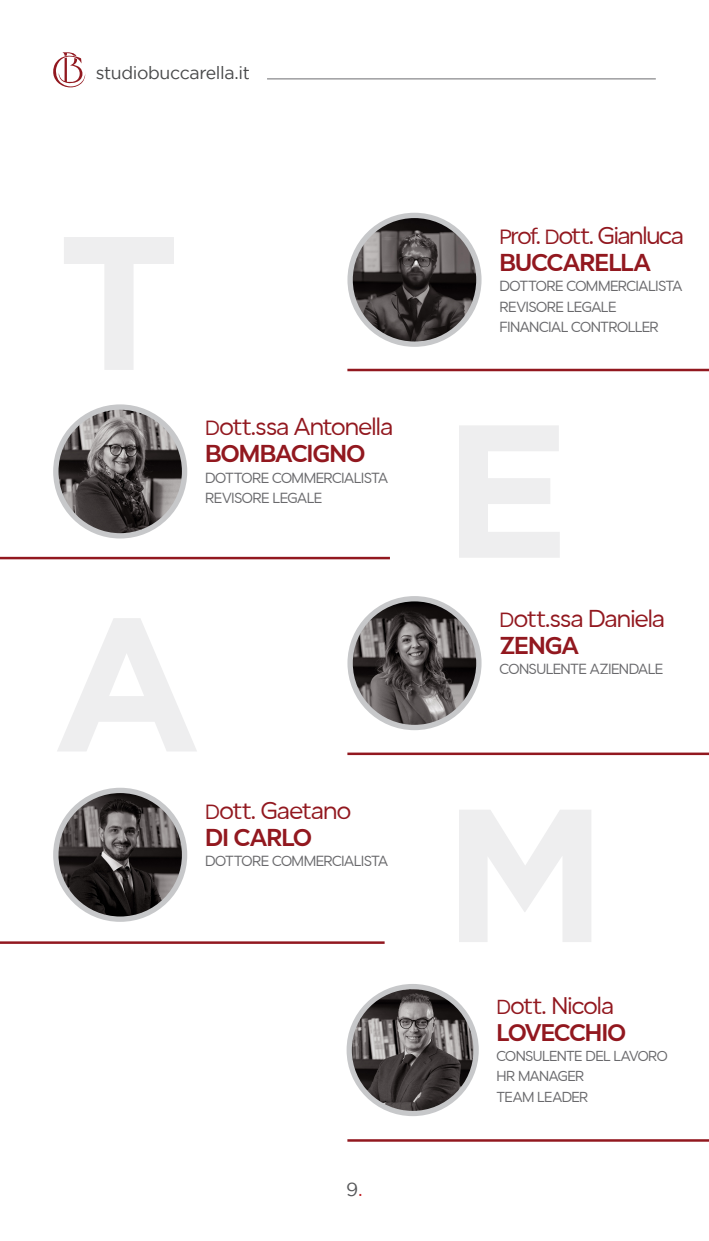
<style>
.page{position:relative;width:709px;height:1241px;background:#fff}
.page>*{position:absolute;margin:0;border:0;box-sizing:border-box;transform-origin:0 0}
.t1{font:300 22.75px "Shoika";letter-spacing:-.045em;color:#92181f}
.t2{font:500 22.75px "Shoika";letter-spacing:-.04em;color:#92181f}
.t3{font:300 22.5px "Shoika";letter-spacing:-.04em;color:#92181f}
.t4{font:500 22.5px "Shoika";letter-spacing:-.055em;color:#92181f}
.t5{font:18.75px "Gotham";color:#57585a}
.t6{font:17.75px "Gotham";letter-spacing:-.02em;color:#494a4b}
.t7{font:300 13.62px "Shoika";letter-spacing:-.045em;color:#69696c}
.t8{font:300 13.5px "Shoika";letter-spacing:-.045em;color:#69696c}
.s1{font-size:19.12px}
.s2{color:#c02025}
.s3{font-size:19.25px}
.s4{font-size:22.5px}
.s5{font-size:21.38px}
.s6{font-size:18.88px}
</style>
<div class="page">
<svg style="left:53px;top:52px;width:33px;height:36px"></svg>
<hr style="left:267px;top:79px;width:389px;height:1px;background:#6c6d70">
<img style="left:56px;top:793px;width:128px;height:126px">
<div style="left:53px;top:787px;width:134px;height:134px;border:5px solid #c7c8ca;border-radius:50%"></div>
<img style="left:353px;top:599px;width:125px;height:128px">
<div style="left:347px;top:596px;width:134px;height:134px;border:5px solid #c7c8ca;border-radius:50%"></div>
<img style="left:353px;top:215px;width:125px;height:129px">
<div style="left:347px;top:213px;width:134px;height:134px;border:5px solid #c7c8ca;border-radius:50%"></div>
<img style="left:351px;top:989px;width:125px;height:124px">
<div style="left:346px;top:983px;width:133px;height:132px;border:5px solid #c7c8ca;border-radius:50%"></div>
<img style="left:56px;top:410px;width:128px;height:125px">
<div style="left:53px;top:404px;width:134px;height:134px;border:5px solid #c7c8ca;border-radius:50%"></div>
<hr style="left:347px;top:369px;width:362px;height:2px;background:#92181f">
<hr style="left:0;top:556px;width:390px;height:3px;background:#92181f">
<hr style="left:347px;top:752px;width:362px;height:3px;background:#92181f">
<hr style="left:0;top:941px;width:384px;height:2px;background:#92181f">
<hr style="left:347px;top:1138px;width:362px;height:3px;background:#92181f">
<h3 class="t6" style="left:96px;top:62px;width:156px">studiobuccarella.it</h3>
<p class="t1" style="left:205px;top:413px;width:189px"><span class="s1">D</span>ott.ssa Antonella</p>
<p class="t2" style="left:205px;top:440px;width:161px">BOMBACIGNO</p>
<p class="t7" style="left:205px;top:469px;width:184px">DOTTORE COMMERCIALISTA</p>
<p class="t7" style="left:205px;top:490px;width:119px">REVISORE LEGALE</p>
<p class="t1" style="left:205px;top:796px;width:147px"><span class="s1">D</span>ott. Gaetano</p>
<p class="t2" style="left:205px;top:823px;width:108px">DI CARLO</p>
<p class="t7" style="left:205px;top:852px;width:184px">DOTTORE COMMERCIALISTA</p>
<h3 class="t5" style="left:346px;top:1178px;width:18px">9<span class="s2">.</span></h3>
<p class="t1" style="left:499px;top:221px;width:186px"><span class="s3">P</span><span class="s4">ro</span><span class="s5">f</span><span class="s4">.</span> <span class="s1">D</span>ott. Gianluca</p>
<p class="t2" style="left:499px;top:248px;width:153px">BUCCARELLA</p>
<p class="t7" style="left:499px;top:277px;width:184px">DOTTORE COMMERCIALISTA</p>
<p class="t7" style="left:499px;top:298px;width:119px">REVISORE LEGALE</p>
<p class="t7" style="left:499px;top:319px;width:161px">FINANCIAL CONTROLLER</p>
<p class="t1" style="left:499px;top:604px;width:167px"><span class="s1">D</span>ott.ssa Daniela</p>
<p class="t2" style="left:499px;top:631px;width:81px">ZENGA</p>
<p class="t7" style="left:499px;top:661px;width:165px">CONSULENTE AZIENDALE</p>
<p class="t3" style="left:496px;top:992px;width:119px"><span class="s6">D</span>ott. Nicola</p>
<p class="t4" style="left:496px;top:1018px;width:131px">LOVECCHIO</p>
<p class="t8" style="left:496px;top:1047px;width:173px">CONSULENTE DEL LAVORO</p>
<p class="t8" style="left:496px;top:1067px;width:89px">HR MANAGER</p>
<p class="t8" style="left:496px;top:1088px;width:93px">TEAM LEADER</p>
</div>
